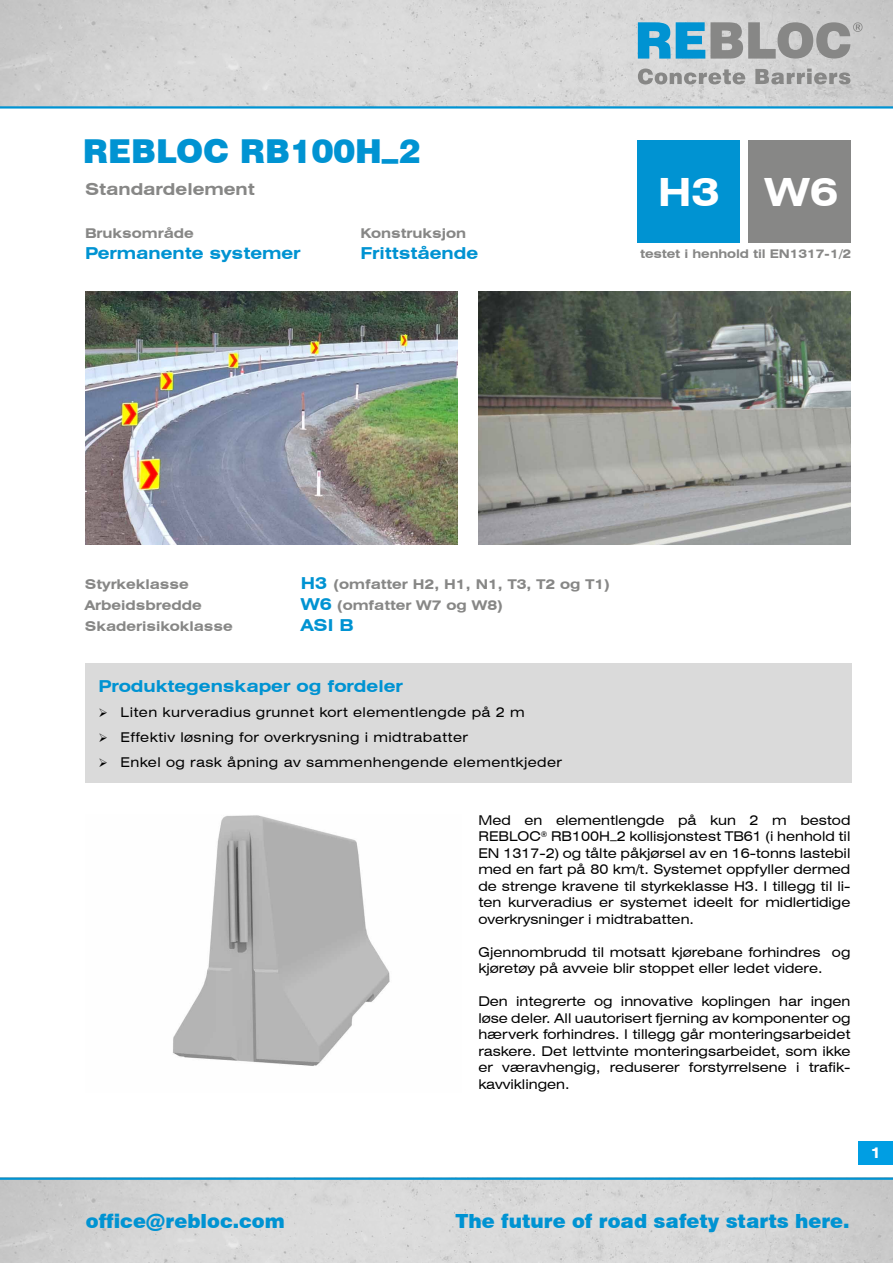
<style>
.page{position:relative;width:893px;height:1263px;background:#fff}
.page>*{position:absolute;margin:0;border:0;box-sizing:border-box;transform-origin:0 0}
.t1{font:700 expanded 39px "Swiss 721 BT";color:#fff}
.t2{font:900 33px "Swiss 721 BT";color:#0093d2}
.t3{font:900 19.5px "Swiss 721 BT";color:#0093d2}
.t4{font:700 expanded 16.5px "Swiss 721 BT";color:#0093d2}
.t5{font:700 expanded 16.5px "Swiss 721 BT";color:#878786}
.t6{font:700 expanded 15px "Swiss 721 BT";color:#fff}
.t7{font:expanded 13.5px/16.5px "Swiss 721 BT";color:#000;text-align:justify}
.t8{font:expanded 13.5px "Swiss 721 BT";letter-spacing:.03em;color:#000}
.t9{font:700 expanded 13.5px "Swiss 721 BT";color:#878786}
.t10{font:700 expanded 12px "Swiss 721 BT";letter-spacing:-.01em;color:#878786}
.s1{font-size:16.5px;color:#0093d2}
</style>
<div class="page">
<div style="left:859px;top:1141px;width:34px;height:23px;background:#009ee3"></div>
<img style="left:0;top:1180px;width:893px;height:83px">
<img style="left:0;top:0;width:893px;height:106px">
<hr style="left:0;top:106px;width:893px;height:3px;background:#0093d2">
<svg style="left:638px;top:22px;width:224px;height:37px"></svg>
<svg style="left:638px;top:69px;width:212px;height:15px"></svg>
<hr style="left:0;top:1177px;width:893px;height:3px;background:#0093d2">
<img style="left:85px;top:291px;width:372px;height:254px">
<img style="left:173px;top:815px;width:217px;height:251px">
<div style="left:638px;top:140px;width:102px;height:102px;background:#0093d2"></div>
<div style="left:748px;top:140px;width:102px;height:102px;background:#878786"></div>
<img style="left:478px;top:291px;width:372px;height:254px">
<div style="left:85px;top:663px;width:766px;height:119px;background:#dadada"></div>
<h2 class="t2" style="left:83px;top:131px;width:339px">REBLOC RB100H_2</h2>
<p class="t5" style="left:85px;top:179px;width:171px">Standardelement</p>
<p class="t9" style="left:85px;top:225px;width:110px">Bruksområde</p>
<p class="t4" style="left:85px;top:244px;width:217px">Permanente systemer</p>
<h1 class="t1" style="left:658px;top:169px;width:182px">H3 W6</h1>
<p class="t9" style="left:361px;top:225px;width:107px">Konstruksjon</p>
<p class="t4" style="left:361px;top:244px;width:119px">Frittstående</p>
<p class="t10" style="left:640px;top:246px;width:213px">testet i henhold til EN1317-1/2</p>
<p class="t9" style="left:85px;top:576px;width:105px">Styrkeklasse</p>
<p class="t9" style="left:301px;top:576px;width:311px"><span class="s1">H3</span> (omfatter H2, H1, N1, T3, T2 og T1)</p>
<p class="t9" style="left:85px;top:597px;width:119px">Arbeidsbredde</p>
<p class="t9" style="left:301px;top:597px;width:204px"><span class="s1">W6</span> (omfatter W7 og W8)</p>
<p class="t9" style="left:85px;top:618px;width:149px">Skaderisikoklasse</p>
<p class="t4" style="left:301px;top:615px;width:54px">ASI B</p>
<p class="t4" style="left:98px;top:676px;width:306px">Produktegenskaper og fordeler</p>
<p class="t8" style="left:98px;top:704px;width:428px">➢ Liten kurveradius grunnet kort elementlengde på 2 m</p>
<p class="t8" style="left:98px;top:729px;width:371px">➢ Effektiv løsning for overkrysning i midtrabatter</p>
<p class="t8" style="left:98px;top:754px;width:465px">➢ Enkel og rask åpning av sammenhengende elementkjeder</p>
<p class="t7" style="left:478px;top:811px;width:374px">Med en elementlengde på kun 2 m bestod REBLOC<sup>®</sup> RB100H_2 kollisjonstest TB61 (i henhold til EN 1317-2) og tålte påkjørsel av en 16-tonns lastebil med en fart på 80 km/t. Systemet oppfyller dermed de strenge kravene til styrkeklasse H3. I tillegg til li&shy;ten kurveradius er systemet ideelt for midlertidige overkrysninger i midtrabatten.</p>
<p class="t7" style="left:478px;top:943px;width:374px">Gjennombrudd til motsatt kjørebane forhindres og kjøretøy på avveie blir stoppet eller ledet videre.</p>
<p class="t7" style="left:478px;top:993px;width:374px">Den integrerte og innovative koplingen har ingen løse deler. All uautorisert fjerning av komponenter og hærverk forhindres. I tillegg går monteringsarbeidet raskere. Det lettvinte monteringsarbeidet, som ikke er væravhengig, reduserer forstyrrelsene i trafik&shy;kavviklingen.</p>
<h3 class="t3" style="left:86px;top:1210px;width:200px">office@rebloc.com</h3>
<h3 class="t3" style="left:456px;top:1210px;width:396px">The future of road safety starts here.</h3>
<p class="t6" style="left:870px;top:1144px;width:12px">1</p>
</div>
